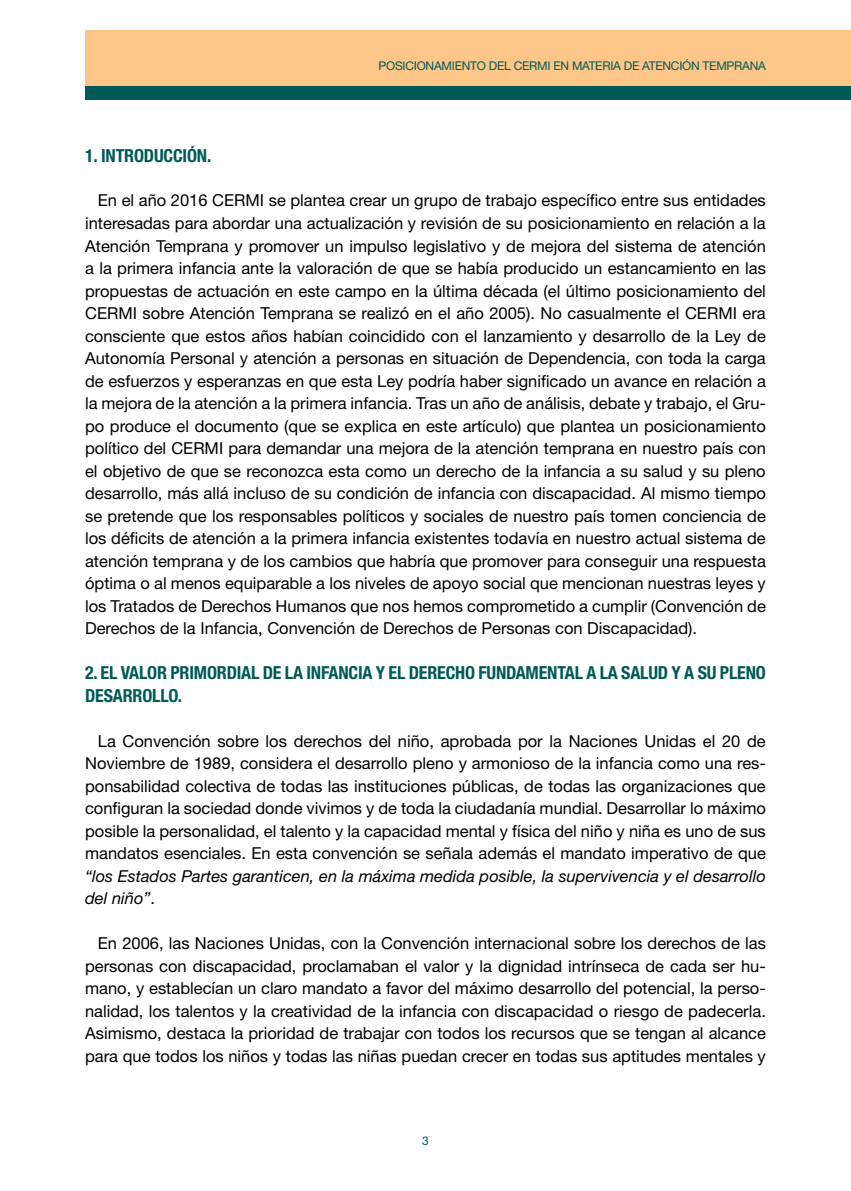
<style>
.page{position:relative;width:851px;height:1191px;background:#fff}
.page>*{position:absolute;margin:0;border:0;box-sizing:border-box;transform-origin:0 0}
.t1{font:700 condensed 18px "Helvetica Neue LT Std";letter-spacing:-.01em;color:#005a58}
.t2{font:16.5px/22.5px "Helvetica Neue LT Std";color:#000;text-align:justify}
.t3{font:italic 16.5px/22.5px "Helvetica Neue LT Std";color:#000}
.t4{font:12px "Helvetica Neue LT Std";letter-spacing:-.02em;color:#005a58}
.s1{font-style:normal}
</style>
<div class="page">
<div style="left:85px;top:31px;width:765px;height:55px;background:#fdc689"></div>
<div style="left:85px;top:87px;width:765px;height:13px;background:#005a58"></div>
<p class="t4" style="left:378px;top:59px;width:389px">POSICIONAMIENTO DEL CERMI EN MATERIA DE ATENCIÓN TEMPRANA</p>
<p class="t1" style="left:85px;top:144px;width:128px">1. INTRODUCCIÓN.</p>
<p class="t2" style="left:85px;top:189px;width:682px;text-indent:13px">En el año 2016 CERMI se plantea crear un grupo de trabajo específico entre sus entidades interesadas para abordar una actualización y revisión de su posicionamiento en relación a la Atención Temprana y promover un impulso legislativo y de mejora del sistema de atención a la primera infancia ante la valoración de que se había producido un estancamiento en las propuestas de actuación en este campo en la última década (el último posicionamiento del CERMI sobre Atención Temprana se realizó en el año 2005). No casualmente el CERMI era consciente que estos años habían coincidido con el lanzamiento y desarrollo de la Ley de Autonomía Personal y atención a personas en situación de Dependencia, con toda la carga de esfuerzos y esperanzas en que esta Ley podría haber significado un avance en relación a la mejora de la atención a la primera infancia. Tras un año de análisis, debate y trabajo, el Gru&shy;po produce el documento (que se explica en este artículo) que plantea un posicionamiento político del CERMI para demandar una mejora de la atención temprana en nuestro país con el objetivo de que se reconozca esta como un derecho de la infancia a su salud y su pleno desarrollo, más allá incluso de su condición de infancia con discapacidad. Al mismo tiempo se pretende que los responsables políticos y sociales de nuestro país tomen conciencia de los déficits de atención a la primera infancia existentes todavía en nuestro actual sistema de atención temprana y de los cambios que habría que promover para conseguir una respuesta óptima o al menos equiparable a los niveles de apoyo social que mencionan nuestras leyes y los Tratados de Derechos Humanos que nos hemos comprometido a cumplir (Convención de Derechos de la Infancia, Convención de Derechos de Personas con Discapacidad).</p>
<p class="t1" style="left:85px;top:662px;width:432px">2. EL VALOR PRIMORDIAL DE LA INFANCIA Y EL DERECHO FUNDAME</p>
<p class="t1" style="left:547px;top:662px;width:220px">NTAL A LA SALUD Y A SU PLENO</p>
<p class="t1" style="left:85px;top:684px;width:99px">DESARROLLO.</p>
<p class="t2" style="left:85px;top:729px;width:682px;text-indent:13px">La Convención sobre los derechos del niño, aprobada por la Naciones Unidas el 20 de Noviembre de 1989, considera el desarrollo pleno y armonioso de la infancia como una res&shy;ponsabilidad colectiva de todas las instituciones públicas, de todas las organizaciones que configuran la sociedad donde vivimos y de toda la ciudadanía mundial. Desarrollar lo máximo posible la personalidad, el talento y la capacidad mental y física del niño y niña es uno de sus mandatos esenciales. En esta convención se señala además el mandato imperativo de que</p>
<p class="t3" style="left:85px;top:864px;width:682px">“los Estados Partes garanticen, en la máxima medida posible, la supervivencia y el desarrollo del niño”<span class="s1">.</span></p>
<p class="t2" style="left:85px;top:932px;width:682px;text-indent:13px">En 2006, las Naciones Unidas, con la Convención internacional sobre los derechos de las personas con discapacidad, proclamaban el valor y la dignidad intrínseca de cada ser hu&shy;mano, y establecían un claro mandato a favor del máximo desarrollo del potencial, la perso&shy;nalidad, los talentos y la creatividad de la infancia con discapacidad o riesgo de padecerla.<br>Asimismo, destaca la prioridad de trabajar con todos los recursos que se tengan al alcance para que todos los niños y todas las niñas puedan crecer en todas sus aptitudes mentales y</p>
<p class="t4" style="left:422px;top:1133px;width:8px">3</p>
</div>
